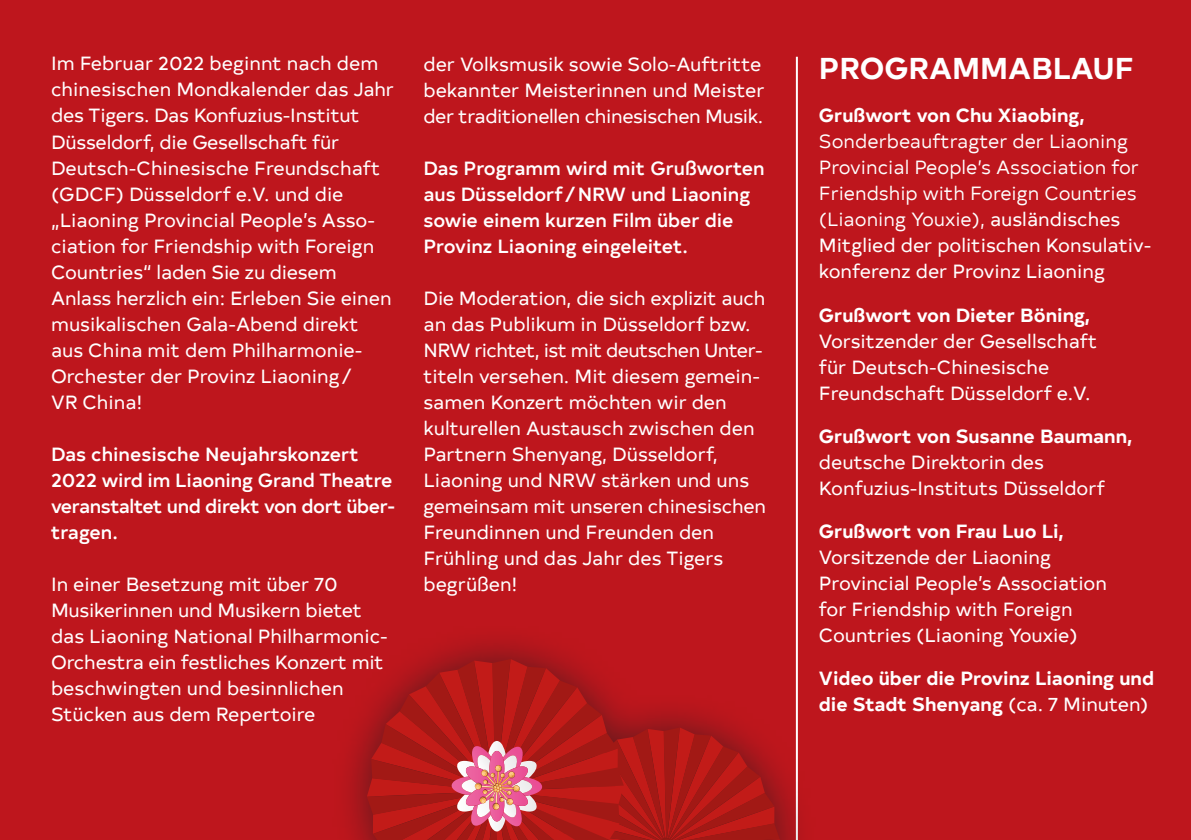
<style>
.page{position:relative;width:1191px;height:840px;background:#fff}
.page>*{position:absolute;margin:0;border:0;box-sizing:border-box;transform-origin:0 0}
.t1{font:700 30px "Typold";color:#fff}
.t2{font:19px/26px "Typold";color:#fff}
.t3{font:500 19px/26px "Typold";color:#fff}
.t4{font:19px/26px "Typold";color:#fff}
.t5{font:700 19px/26px "Typold";color:#fff}
.s1{font-style:inherit}
.s2{font-weight:400}
</style>
<div class="page">
<div style="left:0;top:0;width:1191px;height:839px;background:#be161d"></div>
<hr style="left:796px;top:57px;width:2px;height:782px;background:#fff">
<div style="left:331px;top:623px;width:484px;height:216px;background:#1d1d1b;opacity:.6"></div>
<svg style="left:367px;top:658px;width:412px;height:181px"></svg>
<p class="t2" style="left:51px;top:49px;width:344px">Im Februar 2022 beginnt nach dem chinesischen Mondkalender das Jahr des Tigers. Das Konfuzius-Institut<br>Düsseldorf, die Gesellschaft für<br>Deutsch-Chinesische Freundschaft (GDCF) Düsseldorf e.V. und die „Liaoning Provincial People’s Asso&shy;ciation for Friendship with Foreign<br>Countries“ laden Sie zu diesem<br>Anlass herzlich ein: Erleben Sie einen musikalischen Gala-Abend direkt aus China mit dem Philharmonie-<br>Orchester der Provinz Liaoning /<br>VR China!</p>
<p class="t3" style="left:51px;top:439px;width:345px">Das chinesische Neujahrskonzert<br>2022 wird im Liaoning Grand Theatre veranstaltet und direkt von dort über&shy;tragen.</p>
<p class="t2" style="left:51px;top:569px;width:338px">In einer Besetzung mit über 70<br>Musikerinnen und Musikern bietet das Liaoning National Philharmonic-Orchestra ein festliches Konzert mit beschwingten und besinnlichen Stücken aus dem Repertoire</p>
<p class="t2" style="left:423px;top:50px;width:342px">der Volksmusik sowie Solo-Auftritte bekannter Meisterinnen und Meister der traditionellen chinesischen Musik.</p>
<p class="t3" style="left:423px;top:153px;width:343px">Das Programm wird mit Grußworten aus Düsseldorf / NRW und Liaoning sowie einem kurzen Film über die<br>Provinz Liaoning eingeleitet.</p>
<p class="t2" style="left:423px;top:284px;width:344px">Die Moderation, die sich explizit auch an das Publikum in Düsseldorf bzw.<br>NRW richtet, ist mit deutschen Unter&shy;titeln versehen. Mit diesem gemein&shy;samen Konzert möchten wir den kulturellen Austausch zwischen den<br>Partnern Shenyang, Düsseldorf,<br>Liaoning und NRW stärken und uns gemeinsam mit unseren chinesischen<br>Freundinnen und Freunden den<br>Frühling und das Jahr des Tigers begrüßen!</p>
<h1 class="t1" style="left:819px;top:44px;width:316px">PROGRAMMABLAUF</h1>
<p class="t5" style="left:819px;top:101px;width:267px">Grußwort von Chu Xiaobing,</p>
<p class="t4" style="left:819px;top:127px;width:334px">Sonderbeauftragter der Liaoning Provincial People’s Association for Friendship with Foreign Countries (Liaoning Youxie), <span class="s1">ausländisches Mitglied der politischen Konsulativ&shy;konferenz der Provinz Liaoning</span></p>
<p class="t5" style="left:819px;top:299px;width:273px">Grußwort von Dieter Böning,</p>
<p class="t2" style="left:819px;top:326px;width:280px">Vorsitzender der Gesellschaft für Deutsch-Chinesische<br>Freundschaft Düsseldorf e.V.</p>
<p class="t5" style="left:819px;top:420px;width:315px">Grußwort von Susanne Baumann,</p>
<p class="t2" style="left:819px;top:447px;width:287px">deutsche Direktorin des<br>Konfuzius-Instituts Düsseldorf</p>
<p class="t5" style="left:819px;top:515px;width:247px">Grußwort von Frau Luo Li,</p>
<p class="t2" style="left:819px;top:542px;width:290px">Vorsitzende der Liaoning<br>Provincial People’s Association for Friendship with Foreign<br>Countries (Liaoning Youxie)</p>
<p class="t5" style="left:819px;top:662px;width:336px">Video über die Provinz Liaoning und die Stadt Shenyang <span class="s2">(ca. 7 Minuten)</span></p>
</div>
